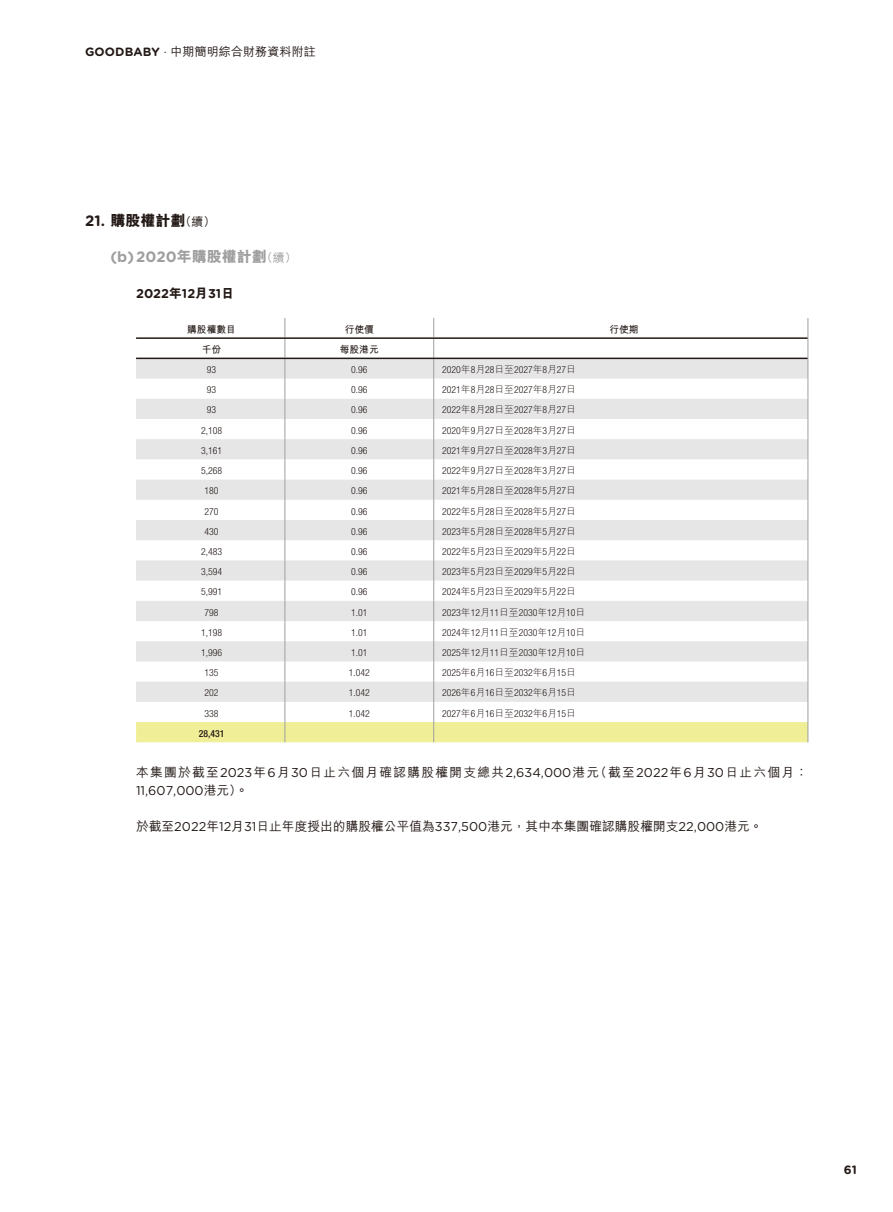
<style>
.page{position:relative;width:893px;height:1212px;background:#fff}
.page>*{position:absolute;margin:0;border:0;box-sizing:border-box;transform-origin:0 0}
.t1{font:700 15px "Gotham Rounded";color:#9f9fa0}
.t2{font:15px "M Hei HK Xbold E Ten B5 H";color:#231916}
.t3{font:12.75px "M Hei HK Medium E Ten B5 H";letter-spacing:.1em;color:#231916}
.t4{font:12.75px "M Hei HK Medium E Ten B5 H";color:#231916}
.t5{font:12.75px "Gotham Rounded";color:#231916}
.t6{font:700 12.75px "Gotham Rounded";color:#231916}
.t7{font:12px "M Hei HK Medium E Ten B5 H";letter-spacing:.01em;color:#231916}
.t8{font:700 12px "Gotham Rounded";color:#231916}
.t9{font:300 condensed 9.75px "Helvetica Neue LT Std";color:#231916}
.t10{font:9.75px "M Hei HK Bold E Ten B5 H";color:#231916}
.t11{font:500 condensed 9.75px "Helvetica Neue LT Std";color:#231916}
.s1{font-family:"Gotham Rounded";font-weight:700}
.s2{font-family:"Gotham Rounded"}
.s3{font-family:"M Hei HK Medium E Ten B5 H";font-size:12px}
.s4{font-family:"M Hei HK Xbold E Ten B5 H";font-weight:400}
.s5{font-family:"M Hei HK Medium E Ten B5 H";font-weight:400;font-size:12px}
.s6{font-family:"M Hei HK Light E Ten B5 H";font-weight:400;font-stretch:normal}
.s7{font-family:"M Hei HK Medium E Ten B5 H"}
</style>
<div class="page">
<svg style="left:136px;top:318px;width:672px;height:424px"></svg>
<hr style="left:136px;top:337px;width:671px;height:2px;background:#231916">
<hr style="left:136px;top:358px;width:671px;height:1px;background:#231916">
<p class="t7" style="left:85px;top:47px;width:232px"><span class="s1">GOODBABY</span> <span class="s2">·</span> 中期簡明綜合財務資料附註</p>
<h1 class="t2" style="left:85px;top:215px;width:132px"><span class="s1">21.</span> 購股權計劃<span class="s3">（續）</span></h1>
<h1 class="t1" style="left:111px;top:250px;width:188px">(b) 2020<span class="s4">年購股權計劃</span><span class="s5">（續）</span></h1>
<h2 class="t6" style="left:136px;top:288px;width:100px">2022<span class="s4">年</span>12<span class="s4">月</span>31<span class="s4">日</span></h2>
<p class="t10" style="left:187px;top:325px;width:50px">購股權數目</p>
<p class="t10" style="left:345px;top:325px;width:31px">行使價</p>
<p class="t10" style="left:609px;top:325px;width:31px">行使期</p>
<p class="t10" style="left:202px;top:345px;width:21px">千份</p>
<p class="t10" style="left:340px;top:345px;width:40px">每股港元</p>
<p class="t9" style="left:207px;top:366px;width:11px">93</p>
<p class="t9" style="left:351px;top:366px;width:18px">0.96</p>
<p class="t9" style="left:442px;top:366px;width:135px">2020<span class="s6">年</span>8<span class="s6">月</span>28<span class="s6">日至</span>2027<span class="s6">年</span>8<span class="s6">月</span>27<span class="s6">日</span></p>
<p class="t9" style="left:207px;top:386px;width:11px">93</p>
<p class="t9" style="left:351px;top:386px;width:18px">0.96</p>
<p class="t9" style="left:442px;top:386px;width:135px">2021<span class="s6">年</span>8<span class="s6">月</span>28<span class="s6">日至</span>2027<span class="s6">年</span>8<span class="s6">月</span>27<span class="s6">日</span></p>
<p class="t9" style="left:207px;top:406px;width:11px">93</p>
<p class="t9" style="left:351px;top:406px;width:18px">0.96</p>
<p class="t9" style="left:442px;top:406px;width:135px">2022<span class="s6">年</span>8<span class="s6">月</span>28<span class="s6">日至</span>2027<span class="s6">年</span>8<span class="s6">月</span>27<span class="s6">日</span></p>
<p class="t9" style="left:201px;top:427px;width:23px">2,108</p>
<p class="t9" style="left:351px;top:427px;width:18px">0.96</p>
<p class="t9" style="left:442px;top:427px;width:135px">2020<span class="s6">年</span>9<span class="s6">月</span>27<span class="s6">日至</span>2028<span class="s6">年</span>3<span class="s6">月</span>27<span class="s6">日</span></p>
<p class="t9" style="left:201px;top:447px;width:23px">3,161</p>
<p class="t9" style="left:351px;top:447px;width:18px">0.96</p>
<p class="t9" style="left:442px;top:447px;width:135px">2021<span class="s6">年</span>9<span class="s6">月</span>27<span class="s6">日至</span>2028<span class="s6">年</span>3<span class="s6">月</span>27<span class="s6">日</span></p>
<p class="t9" style="left:201px;top:467px;width:23px">5,268</p>
<p class="t9" style="left:351px;top:467px;width:18px">0.96</p>
<p class="t9" style="left:442px;top:467px;width:135px">2022<span class="s6">年</span>9<span class="s6">月</span>27<span class="s6">日至</span>2028<span class="s6">年</span>3<span class="s6">月</span>27<span class="s6">日</span></p>
<p class="t9" style="left:205px;top:487px;width:16px">180</p>
<p class="t9" style="left:351px;top:487px;width:18px">0.96</p>
<p class="t9" style="left:442px;top:487px;width:135px">2021<span class="s6">年</span>5<span class="s6">月</span>28<span class="s6">日至</span>2028<span class="s6">年</span>5<span class="s6">月</span>27<span class="s6">日</span></p>
<p class="t9" style="left:205px;top:508px;width:16px">270</p>
<p class="t9" style="left:351px;top:508px;width:18px">0.96</p>
<p class="t9" style="left:442px;top:508px;width:135px">2022<span class="s6">年</span>5<span class="s6">月</span>28<span class="s6">日至</span>2028<span class="s6">年</span>5<span class="s6">月</span>27<span class="s6">日</span></p>
<p class="t9" style="left:205px;top:528px;width:16px">430</p>
<p class="t9" style="left:351px;top:528px;width:18px">0.96</p>
<p class="t9" style="left:442px;top:528px;width:135px">2023<span class="s6">年</span>5<span class="s6">月</span>28<span class="s6">日至</span>2028<span class="s6">年</span>5<span class="s6">月</span>27<span class="s6">日</span></p>
<p class="t9" style="left:201px;top:548px;width:23px">2,483</p>
<p class="t9" style="left:351px;top:548px;width:18px">0.96</p>
<p class="t9" style="left:442px;top:548px;width:135px">2022<span class="s6">年</span>5<span class="s6">月</span>23<span class="s6">日至</span>2029<span class="s6">年</span>5<span class="s6">月</span>22<span class="s6">日</span></p>
<p class="t9" style="left:201px;top:568px;width:23px">3,594</p>
<p class="t9" style="left:351px;top:568px;width:18px">0.96</p>
<p class="t9" style="left:442px;top:568px;width:135px">2023<span class="s6">年</span>5<span class="s6">月</span>23<span class="s6">日至</span>2029<span class="s6">年</span>5<span class="s6">月</span>22<span class="s6">日</span></p>
<p class="t9" style="left:201px;top:588px;width:23px">5,991</p>
<p class="t9" style="left:351px;top:588px;width:18px">0.96</p>
<p class="t9" style="left:442px;top:588px;width:135px">2024<span class="s6">年</span>5<span class="s6">月</span>23<span class="s6">日至</span>2029<span class="s6">年</span>5<span class="s6">月</span>22<span class="s6">日</span></p>
<p class="t9" style="left:205px;top:609px;width:16px">798</p>
<p class="t9" style="left:351px;top:609px;width:18px">1.01</p>
<p class="t9" style="left:442px;top:609px;width:145px">2023<span class="s6">年</span>12<span class="s6">月</span>11<span class="s6">日至</span>2030<span class="s6">年</span>12<span class="s6">月</span>10<span class="s6">日</span></p>
<p class="t9" style="left:201px;top:629px;width:23px">1,198</p>
<p class="t9" style="left:351px;top:629px;width:18px">1.01</p>
<p class="t9" style="left:442px;top:629px;width:145px">2024<span class="s6">年</span>12<span class="s6">月</span>11<span class="s6">日至</span>2030<span class="s6">年</span>12<span class="s6">月</span>10<span class="s6">日</span></p>
<p class="t9" style="left:201px;top:649px;width:23px">1,996</p>
<p class="t9" style="left:351px;top:649px;width:18px">1.01</p>
<p class="t9" style="left:442px;top:649px;width:145px">2025<span class="s6">年</span>12<span class="s6">月</span>11<span class="s6">日至</span>2030<span class="s6">年</span>12<span class="s6">月</span>10<span class="s6">日</span></p>
<p class="t9" style="left:205px;top:669px;width:16px">135</p>
<p class="t9" style="left:349px;top:669px;width:23px">1.042</p>
<p class="t9" style="left:442px;top:669px;width:135px">2025<span class="s6">年</span>6<span class="s6">月</span>16<span class="s6">日至</span>2032<span class="s6">年</span>6<span class="s6">月</span>15<span class="s6">日</span></p>
<p class="t9" style="left:205px;top:689px;width:16px">202</p>
<p class="t9" style="left:349px;top:689px;width:23px">1.042</p>
<p class="t9" style="left:442px;top:689px;width:135px">2026<span class="s6">年</span>6<span class="s6">月</span>16<span class="s6">日至</span>2032<span class="s6">年</span>6<span class="s6">月</span>15<span class="s6">日</span></p>
<p class="t9" style="left:205px;top:710px;width:16px">338</p>
<p class="t9" style="left:349px;top:710px;width:23px">1.042</p>
<p class="t9" style="left:442px;top:710px;width:135px">2027<span class="s6">年</span>6<span class="s6">月</span>16<span class="s6">日至</span>2032<span class="s6">年</span>6<span class="s6">月</span>15<span class="s6">日</span></p>
<p class="t11" style="left:199px;top:728px;width:27px">28,431</p>
<h2 class="t3" style="left:136px;top:767px;width:673px">本集團於截至<span class="s2">2023</span>年<span class="s2">6</span>月<span class="s2">30</span>日止六個月確認購股權開支總共<span class="s2">2,634,000</span>港元（截至<span class="s2">2022</span>年<span class="s2">6</span>月<span class="s2">30</span>日止六個月：</h2>
<h2 class="t5" style="left:136px;top:784px;width:114px">11,607,000<span class="s7">港元）。</span></h2>
<h2 class="t4" style="left:136px;top:821px;width:628px">於截至<span class="s2">2022</span>年<span class="s2">12</span>月<span class="s2">31</span>日止年度授出的購股權公平值為<span class="s2">337,500</span>港元，其中本集團確認購股權開支<span class="s2">22,000</span>港元。</h2>
<p class="t8" style="left:844px;top:1164px;width:15px">61</p>
</div>
